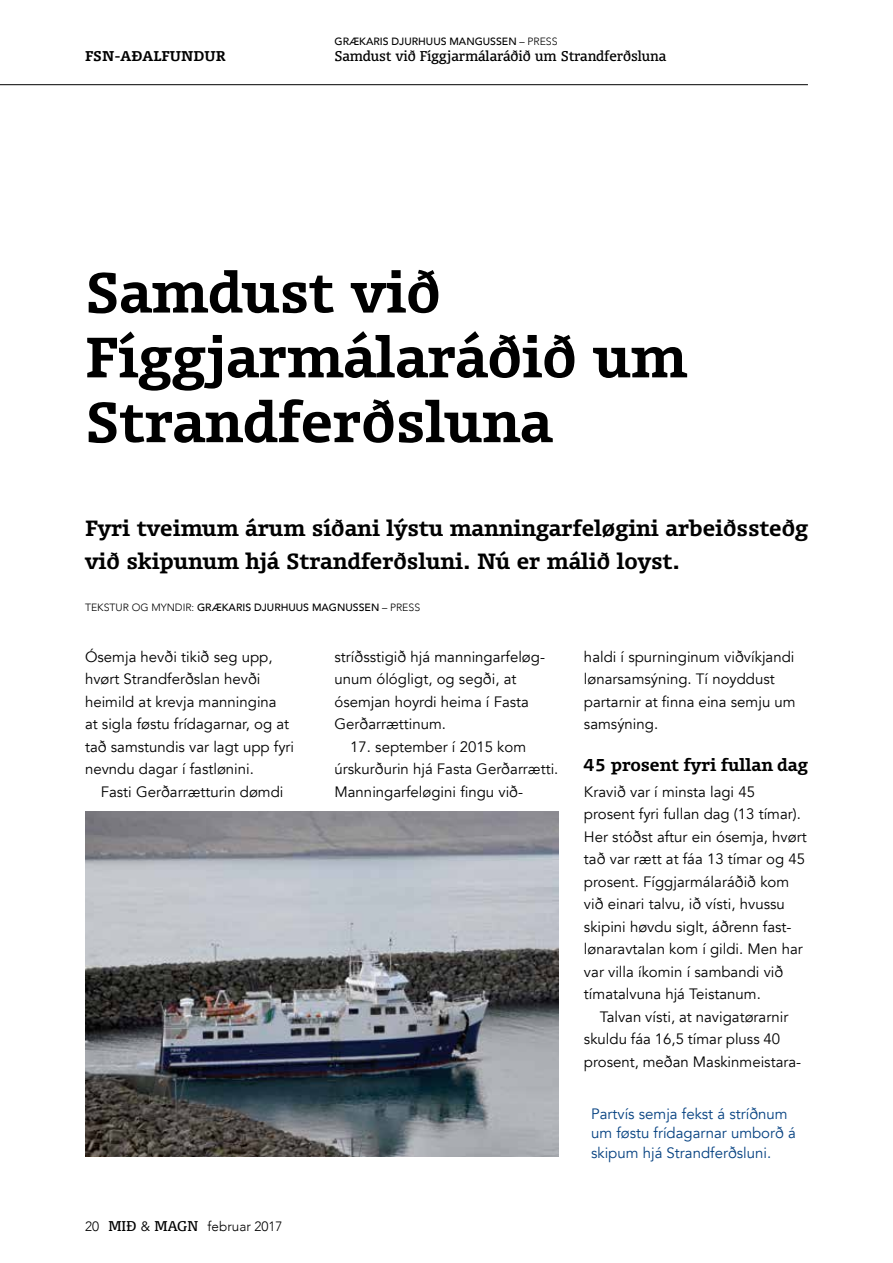
<style>
.page{position:relative;width:893px;height:1263px;background:#fff}
.page>*{position:absolute;margin:0;border:0;box-sizing:border-box;transform-origin:0 0}
.t1{font:54px/64.8px "FF Olsen TF Bold FB";color:#000}
.t2{font:21px/33px "FF Olsen TF Bold FB";color:#000}
.t3{font:16.5px "FF Olsen TF Bold FB";color:#000}
.t4{font:15px/22.5px "Avenir";color:#000}
.t5{font:15px/19.5px "Avenir";color:#054181}
.t6{font:13.5px "FF Olsen TF Regular FB";color:#000}
.t7{font:300 13.5px "Avenir";color:#000}
.t8{font:13.5px "FF Olsen TF Bold FB";color:#000}
.t9{font:500 10.5px "Avenir";color:#000}
.s1{font-weight:300}
.s2{font-family:"FF Olsen TF Regular FB";font-weight:400}
.s3{font-weight:400}
</style>
<div class="page">
<hr style="left:0;top:84px;width:808px;height:1px;background:#000">
<img style="left:85px;top:811px;width:473px;height:345px">
<p class="t8" style="left:85px;top:47px;width:142px">FSN-AÐALFUNDUR</p>
<p class="t9" style="left:334px;top:32px;width:225px">GRÆKARIS DJURHUUS MANGUSSEN <span class="s1">– PRESS</span></p>
<p class="t6" style="left:334px;top:48px;width:333px">Samdust við Fíggjarmálaráðið um Strandferðsluna</p>
<h1 class="t1" style="left:85px;top:259px;width:603px">Samdust við<br>Fíggjarmálaráðið um<br>Strandferðsluna</h1>
<h2 class="t2" style="left:85px;top:511px;width:724px">Fyri tveimum árum síðani lýstu manningarfeløgini arbeiðssteðg við skipunum hjá Strandferðsluni. Nú er málið loyst.</h2>
<p class="t9" style="left:85px;top:598px;width:337px"><span class="s1">TEKSTUR OG MYNDIR:</span> GRÆKARIS DJURHUUS MAGNUSSEN <span class="s1">– PRESS</span></p>
<p class="t4" style="left:85px;top:645px;width:211px">Ósemja hevði tikið seg upp, hvørt Strandferðslan hevði heimild at krevja manningina<br>at sigla føstu frídagarnar, og at tað samstundis var lagt upp fyri nevndu dagar í fastlønini.</p>
<p class="t4" style="left:101px;top:780px;width:184px">Fasti Gerðarrætturin dømdi</p>
<p class="t4" style="left:334px;top:645px;width:212px">stríðsstigið hjá manningarfeløg&shy;unum ólógligt, og segði, at ósemjan hoyrdi heima í Fasta<br>Gerðarrættinum.</p>
<p class="t4" style="left:334px;top:735px;width:225px;text-indent:16px">17. september í 2015 kom úrskurðurin hjá Fasta Gerðarrætti.<br>Manningarfeløgini fingu við-</p>
<p class="t4" style="left:584px;top:645px;width:213px">haldi í spurninginum viðvíkjandi lønarsamsýning. Tí noyddust partarnir at finna eina semju um samsýning.</p>
<p class="t3" style="left:584px;top:754px;width:225px">45 prosent fyri fullan dag</p>
<p class="t4" style="left:584px;top:780px;width:224px">Kravið var í minsta lagi 45 prosent fyri fullan dag (13 tímar).<br>Her stóðst aftur ein ósemja, hvørt tað var rætt at fáa 13 tímar og 45 prosent. Fíggjarmálaráðið kom við einari talvu, ið vísti, hvussu skipini høvdu siglt, áðrenn fast&shy;lønaravtalan kom í gildi. Men har var villa íkomin í sambandi við tímatalvuna hjá Teistanum.</p>
<p class="t4" style="left:584px;top:1005px;width:219px;text-indent:16px">Talvan vísti, at navigatørarnir skuldu fáa 16,5 tímar pluss 40 prosent, meðan Maskinmeistara-</p>
<p class="t5" style="left:591px;top:1104px;width:206px">Partvís semja fekst á stríðnum um føstu frídagarnar umborð á skipum hjá Strandferðsluni.</p>
<p class="t7" style="left:85px;top:1218px;width:199px">20 <span class="s2">MIÐ</span> <span class="s3">&amp;</span> <span class="s2">MAGN</span> februar 2017</p>
</div>
